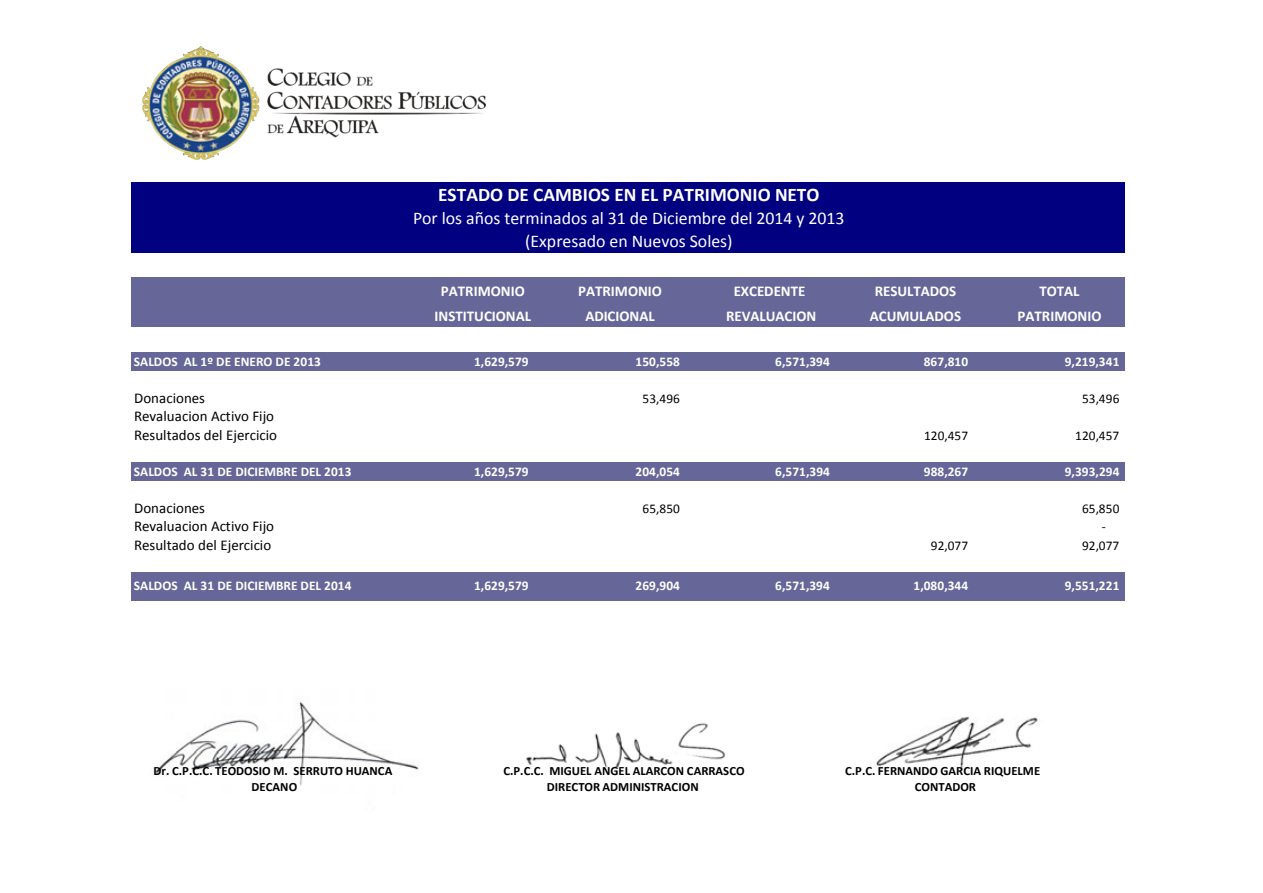
<style>
.page{position:relative;width:1263px;height:893px;background:#fff}
.page>*{position:absolute;margin:0;border:0;box-sizing:border-box;transform-origin:0 0}
.t1{font:700 19.2px "Calibri";color:#fff}
.t2{font:17.85px "Calibri";color:#fff}
.t3{font:15px "Calibri";color:#000}
.t4{font:700 15px "Calibri";color:#fff}
.t5{font:700 13.35px "Calibri";letter-spacing:.005em;color:#fff}
.t6{font:13.35px "Calibri";letter-spacing:.005em;color:#000}
.t7{font:700 12.6px/15.5px "Calibri";color:#000;text-align:center}
</style>
<div class="page">
<div style="left:131px;top:182px;width:994px;height:71px;background:#000080"></div>
<div style="left:131px;top:277px;width:994px;height:50px;background:#669"></div>
<div style="left:131px;top:352px;width:994px;height:18px;background:#669"></div>
<div style="left:131px;top:462px;width:994px;height:19px;background:#669"></div>
<div style="left:131px;top:572px;width:994px;height:29px;background:#669"></div>
<img style="left:143px;top:47px;width:342px;height:113px">
<img style="left:876px;top:716px;width:163px;height:55px">
<img style="left:526px;top:723px;width:200px;height:46px">
<img style="left:155px;top:701px;width:264px;height:85px">
<p class="t1" style="left:438px;top:182px;width:383px">ESTADO DE CAMBIOS EN EL PATRIMONIO NETO</p>
<p class="t2" style="left:413px;top:207px;width:433px">Por los años terminados al 31 de Diciembre del 2014 y 2013</p>
<p class="t2" style="left:525px;top:230px;width:209px">(Expresado en Nuevos Soles)</p>
<p class="t4" style="left:441px;top:281px;width:85px">PATRIMONIO</p>
<p class="t4" style="left:578px;top:281px;width:85px">PATRIMONIO</p>
<p class="t4" style="left:734px;top:281px;width:73px">EXCEDENTE</p>
<p class="t4" style="left:874px;top:281px;width:83px">RESULTADOS</p>
<p class="t4" style="left:1039px;top:281px;width:42px">TOTAL</p>
<p class="t4" style="left:435px;top:306px;width:98px">INSTITUCIONAL</p>
<p class="t4" style="left:585px;top:306px;width:71px">ADICIONAL</p>
<p class="t4" style="left:726px;top:306px;width:92px">REVALUACION</p>
<p class="t4" style="left:870px;top:306px;width:93px">ACUMULADOS</p>
<p class="t4" style="left:1017px;top:306px;width:85px">PATRIMONIO</p>
<p class="t5" style="left:134px;top:353px;width:188px">SALDOS AL 1º DE ENERO DE 2013</p>
<p class="t5" style="left:474px;top:353px;width:56px">1,629,579</p>
<p class="t5" style="left:635px;top:353px;width:46px">150,558</p>
<p class="t5" style="left:775px;top:353px;width:56px">6,571,394</p>
<p class="t5" style="left:924px;top:353px;width:46px">867,810</p>
<p class="t5" style="left:1065px;top:353px;width:56px">9,219,341</p>
<p class="t3" style="left:134px;top:388px;width:72px">Donaciones</p>
<p class="t6" style="left:642px;top:390px;width:39px">53,496</p>
<p class="t6" style="left:1082px;top:390px;width:39px">53,496</p>
<p class="t3" style="left:134px;top:407px;width:142px">Revaluacion Activo Fijo</p>
<p class="t3" style="left:134px;top:425px;width:144px">Resultados del Ejercicio</p>
<p class="t6" style="left:924px;top:427px;width:46px">120,457</p>
<p class="t6" style="left:1075px;top:427px;width:46px">120,457</p>
<p class="t5" style="left:134px;top:463px;width:219px">SALDOS AL 31 DE DICIEMBRE DEL 2013</p>
<p class="t5" style="left:474px;top:463px;width:56px">1,629,579</p>
<p class="t5" style="left:635px;top:463px;width:46px">204,054</p>
<p class="t5" style="left:775px;top:463px;width:56px">6,571,394</p>
<p class="t5" style="left:924px;top:463px;width:46px">988,267</p>
<p class="t5" style="left:1065px;top:463px;width:56px">9,393,294</p>
<p class="t3" style="left:134px;top:498px;width:72px">Donaciones</p>
<p class="t6" style="left:642px;top:500px;width:39px">65,850</p>
<p class="t6" style="left:1082px;top:500px;width:39px">65,850</p>
<p class="t3" style="left:134px;top:517px;width:142px">Revaluacion Activo Fijo</p>
<p class="t6" style="left:1101px;top:518px;width:6px">-</p>
<p class="t3" style="left:134px;top:535px;width:139px">Resultado del Ejercicio</p>
<p class="t6" style="left:931px;top:537px;width:39px">92,077</p>
<p class="t6" style="left:1082px;top:537px;width:39px">92,077</p>
<p class="t5" style="left:134px;top:577px;width:219px">SALDOS AL 31 DE DICIEMBRE DEL 2014</p>
<p class="t5" style="left:474px;top:577px;width:56px">1,629,579</p>
<p class="t5" style="left:635px;top:577px;width:46px">269,904</p>
<p class="t5" style="left:775px;top:577px;width:56px">6,571,394</p>
<p class="t5" style="left:913px;top:577px;width:56px">1,080,344</p>
<p class="t5" style="left:1065px;top:577px;width:56px">9,551,221</p>
<p class="t7" style="left:154px;top:763px;width:240px">Dr. C.P.C.C. TEODOSIO M. SERRUTO HUANCA</p>
<p class="t7" style="left:252px;top:779px;width:47px">DECANO</p>
<p class="t7" style="left:503px;top:763px;width:243px">C.P.C.C. MIGUEL ANGEL ALARCON CARRASCO<br>DIRECTOR ADMINISTRACION</p>
<p class="t7" style="left:845px;top:763px;width:197px">C.P.C. FERNANDO GARCIA RIQUELME</p>
<p class="t7" style="left:915px;top:779px;width:63px">CONTADOR</p>
</div>
